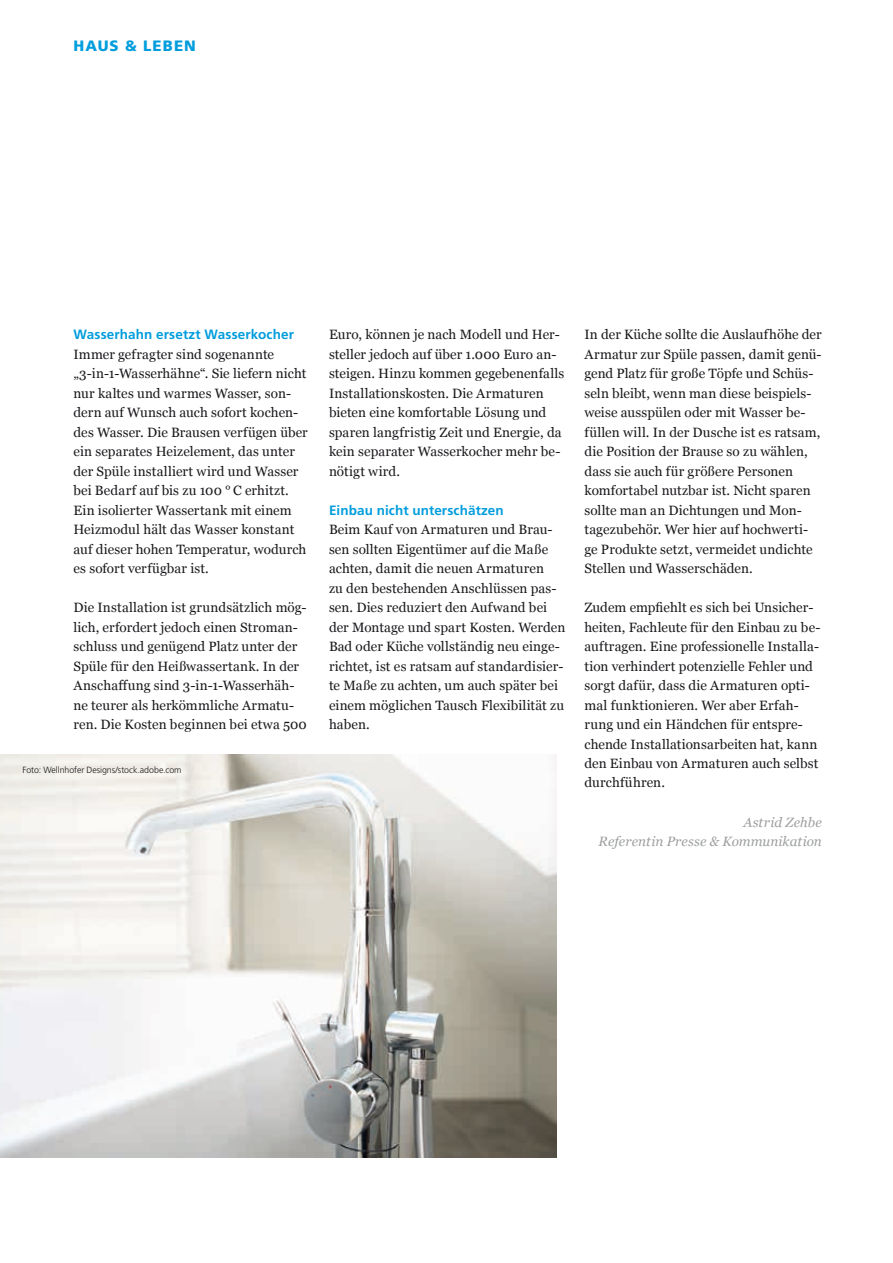
<style>
.page{position:relative;width:893px;height:1263px;background:#fff}
.page>*{position:absolute;margin:0;border:0;box-sizing:border-box;transform-origin:0 0}
.t1{font:900 15px "Frutiger LT Pro";letter-spacing:.07em;color:#009ddd}
.t2{font:13.5px/19.5px "Georgia";letter-spacing:.01em;color:#1b181c}
.t3{font:700 13.5px "Frutiger LT Pro";letter-spacing:.01em;color:#009ddd}
.t4{font:italic 13.5px/19.5px "Georgia";letter-spacing:.005em;color:#9d9fa0;text-align:right}
.t5{font:300 9px "Frutiger LT Pro";letter-spacing:-.005em;color:#1b181c}
</style>
<div class="page">
<img style="left:0;top:754px;width:556px;height:404px">
<p class="t1" style="left:74px;top:37px;width:124px">HAUS &amp; LEBEN</p>
<p class="t3" style="left:74px;top:327px;width:222px">Wasserhahn ersetzt Wasserkocher</p>
<p class="t2" style="left:74px;top:344px;width:236px">Immer gefragter sind sogenannte „3-in-1-Wasserhähne“. Sie liefern nicht nur kaltes und warmes Wasser, son&shy;dern auf Wunsch auch sofort kochen&shy;des Wasser. Die Brausen verfügen über ein separates Heizelement, das unter der Spüle installiert wird und Wasser bei Bedarf auf bis zu 100 ° C erhitzt.<br>Ein isolierter Wassertank mit einem Heizmodul hält das Wasser konstant auf dieser hohen Temperatur, wodurch es sofort verfügbar ist.</p>
<p class="t2" style="left:74px;top:597px;width:235px">Die Installation ist grundsätzlich mög&shy;lich, erfordert jedoch einen Stroman&shy;schluss und genügend Platz unter der Spüle für den Heißwassertank. In der Anschaffung sind 3-in-1-Wasserhäh&shy;ne teurer als herkömmliche Armatu&shy;ren. Die Kosten beginnen bei etwa 500</p>
<p class="t5" style="left:22px;top:764px;width:161px">Foto: Wellnhofer Designs/stock.adobe.com</p>
<p class="t2" style="left:329px;top:324px;width:237px">Euro, können je nach Modell und Her&shy;steller jedoch auf über 1.000 Euro an&shy;steigen. Hinzu kommen gegebenenfalls Installationskosten. Die Armaturen bieten eine komfortable Lösung und sparen langfristig Zeit und Energie, da kein separater Wasserkocher mehr be&shy;nötigt wird.</p>
<p class="t3" style="left:329px;top:502px;width:176px">Einbau nicht unterschätzen</p>
<p class="t2" style="left:329px;top:519px;width:238px">Beim Kauf von Armaturen und Brau&shy;sen sollten Eigentümer auf die Maße achten, damit die neuen Armaturen<br>zu den bestehenden Anschlüssen pas&shy;sen. Dies reduziert den Aufwand bei der Montage und spart Kosten. Werden Bad oder Küche vollständig neu einge&shy;richtet, ist es ratsam auf standardisier&shy;te Maße zu achten, um auch später bei einem möglichen Tausch Flexibilität zu haben.</p>
<p class="t2" style="left:584px;top:324px;width:239px">In der Küche sollte die Auslaufhöhe der Armatur zur Spüle passen, damit genü&shy;gend Platz für große Töpfe und Schüs&shy;seln bleibt, wenn man diese beispiels&shy;weise ausspülen oder mit Wasser be&shy;füllen will. In der Dusche ist es ratsam, die Position der Brause so zu wählen, dass sie auch für größere Personen komfortabel nutzbar ist. Nicht sparen sollte man an Dichtungen und Mon&shy;tagezubehör. Wer hier auf hochwerti&shy;ge Produkte setzt, vermeidet undichte Stellen und Wasserschäden.</p>
<p class="t2" style="left:584px;top:597px;width:238px">Zudem empfiehlt es sich bei Unsicher&shy;heiten, Fachleute für den Einbau zu be&shy;auftragen. Eine professionelle Installa&shy;tion verhindert potenzielle Fehler und sorgt dafür, dass die Armaturen opti&shy;mal funktionieren. Wer aber Erfah&shy;rung und ein Händchen für entspre&shy;chende Installationsarbeiten hat, kann den Einbau von Armaturen auch selbst durchführen.</p>
<p class="t4" style="left:599px;top:811px;width:225px">Astrid Zehbe<br>Referentin Presse &amp; Kommunikation</p>
</div>
